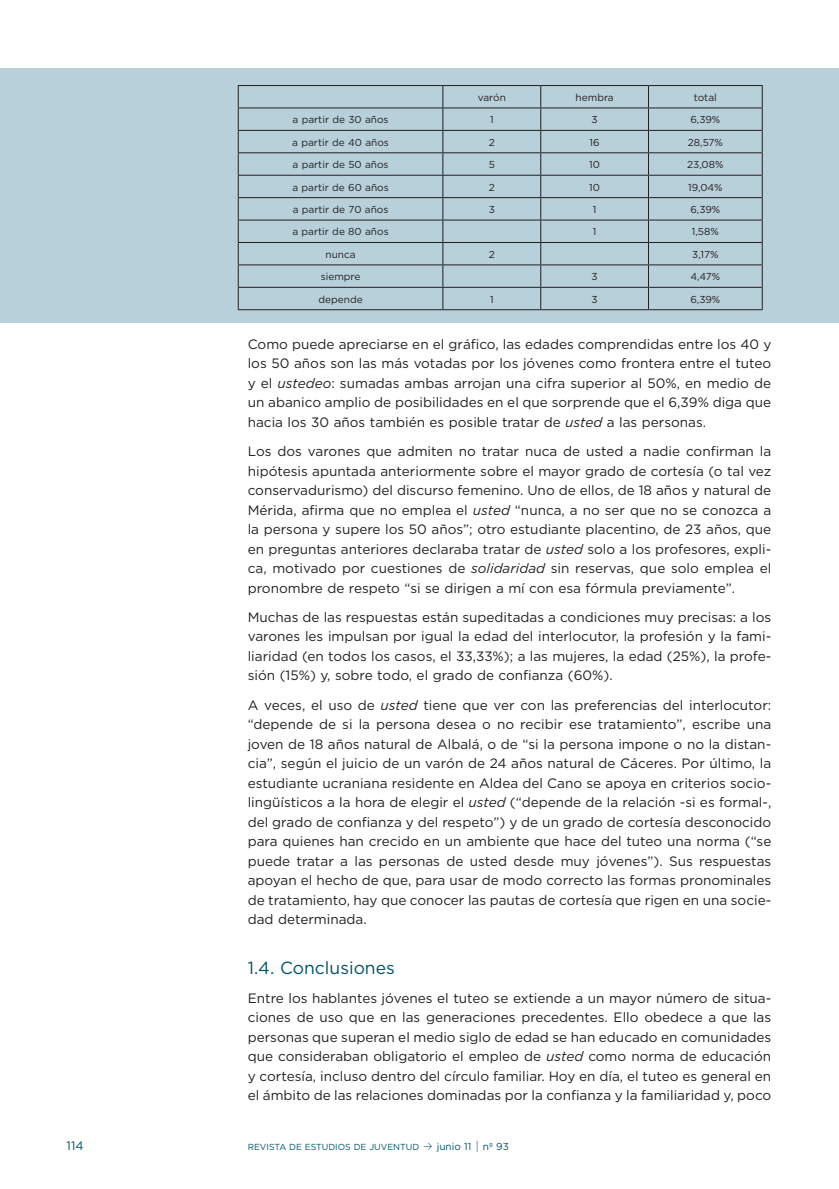
<style>
.page{position:relative;width:839px;height:1189px;background:#fff}
.page>*{position:absolute;margin:0;border:0;box-sizing:border-box;transform-origin:0 0}
._2_1{font:17.5px "Gotham";color:#005467}
.t1{font:13.65px/19.4px "Gotham";color:#231f20;text-align:justify}
.t2{font:12.25px "Gotham";color:#005467}
.Body_Text_Indent{font:10.15px "Gotham";color:#231f20}
.t3{font:8.75px "Gotham";color:#005467}
.s1{font-style:italic}
.s2{font-family:"Bryant";font-size:11.9px}
.s3{font-size:10.15px}
</style>
<div class="page">
<div style="left:0;top:68px;width:839px;height:254px;background:#b8d0da"></div>
<hr style="left:238px;top:85px;width:205px;height:1px;background:#231f20">
<hr style="left:443px;top:85px;width:98px;height:1px;background:#231f20">
<hr style="left:541px;top:85px;width:107px;height:1px;background:#231f20">
<hr style="left:648px;top:85px;width:114px;height:1px;background:#231f20">
<hr style="left:238px;top:108px;width:205px;height:1px;background:#231f20">
<hr style="left:443px;top:108px;width:98px;height:1px;background:#231f20">
<hr style="left:541px;top:108px;width:107px;height:1px;background:#231f20">
<hr style="left:648px;top:108px;width:114px;height:1px;background:#231f20">
<hr style="left:238px;top:130px;width:205px;height:1px;background:#231f20">
<hr style="left:443px;top:130px;width:98px;height:1px;background:#231f20">
<hr style="left:541px;top:130px;width:107px;height:1px;background:#231f20">
<hr style="left:648px;top:130px;width:114px;height:1px;background:#231f20">
<hr style="left:238px;top:152px;width:205px;height:1px;background:#231f20">
<hr style="left:443px;top:152px;width:98px;height:1px;background:#231f20">
<hr style="left:541px;top:152px;width:107px;height:1px;background:#231f20">
<hr style="left:648px;top:152px;width:114px;height:1px;background:#231f20">
<hr style="left:238px;top:175px;width:205px;height:1px;background:#231f20">
<hr style="left:443px;top:175px;width:98px;height:1px;background:#231f20">
<hr style="left:541px;top:175px;width:107px;height:1px;background:#231f20">
<hr style="left:648px;top:175px;width:114px;height:1px;background:#231f20">
<hr style="left:238px;top:197px;width:205px;height:1px;background:#231f20">
<hr style="left:443px;top:197px;width:98px;height:1px;background:#231f20">
<hr style="left:541px;top:197px;width:107px;height:1px;background:#231f20">
<hr style="left:648px;top:197px;width:114px;height:1px;background:#231f20">
<hr style="left:238px;top:220px;width:205px;height:1px;background:#231f20">
<hr style="left:443px;top:220px;width:98px;height:1px;background:#231f20">
<hr style="left:541px;top:220px;width:107px;height:1px;background:#231f20">
<hr style="left:648px;top:220px;width:114px;height:1px;background:#231f20">
<hr style="left:238px;top:242px;width:205px;height:1px;background:#231f20">
<hr style="left:443px;top:242px;width:98px;height:1px;background:#231f20">
<hr style="left:541px;top:242px;width:107px;height:1px;background:#231f20">
<hr style="left:648px;top:242px;width:114px;height:1px;background:#231f20">
<hr style="left:238px;top:264px;width:205px;height:1px;background:#231f20">
<hr style="left:443px;top:264px;width:98px;height:1px;background:#231f20">
<hr style="left:541px;top:264px;width:107px;height:1px;background:#231f20">
<hr style="left:648px;top:264px;width:114px;height:1px;background:#231f20">
<hr style="left:238px;top:287px;width:205px;height:1px;background:#231f20">
<svg style="left:238px;top:86px;width:1px;height:223px"></svg>
<hr style="left:443px;top:287px;width:98px;height:1px;background:#231f20">
<svg style="left:442px;top:86px;width:1px;height:223px"></svg>
<hr style="left:541px;top:287px;width:107px;height:1px;background:#231f20">
<svg style="left:540px;top:86px;width:1px;height:223px"></svg>
<hr style="left:648px;top:287px;width:114px;height:1px;background:#231f20">
<svg style="left:648px;top:86px;width:1px;height:223px"></svg>
<svg style="left:762px;top:86px;width:1px;height:223px"></svg>
<hr style="left:238px;top:309px;width:205px;height:1px;background:#231f20">
<hr style="left:443px;top:309px;width:98px;height:1px;background:#231f20">
<hr style="left:541px;top:309px;width:107px;height:1px;background:#231f20">
<hr style="left:648px;top:309px;width:114px;height:1px;background:#231f20">
<p class="Body_Text_Indent" style="left:478px;top:92px;width:30px">varón</p>
<p class="Body_Text_Indent" style="left:575px;top:92px;width:40px">hembra</p>
<p class="Body_Text_Indent" style="left:694px;top:92px;width:24px">total</p>
<p class="Body_Text_Indent" style="left:292px;top:114px;width:98px">a partir de 30 años</p>
<p class="Body_Text_Indent" style="left:490px;top:114px;width:5px">1</p>
<p class="Body_Text_Indent" style="left:591px;top:114px;width:8px">3</p>
<p class="Body_Text_Indent" style="left:690px;top:114px;width:31px">6,39%</p>
<p class="Body_Text_Indent" style="left:292px;top:137px;width:98px">a partir de 40 años</p>
<p class="Body_Text_Indent" style="left:489px;top:137px;width:8px">2</p>
<p class="Body_Text_Indent" style="left:589px;top:137px;width:12px">16</p>
<p class="Body_Text_Indent" style="left:688px;top:137px;width:37px">28,57%</p>
<p class="Body_Text_Indent" style="left:292px;top:159px;width:98px">a partir de 50 años</p>
<p class="Body_Text_Indent" style="left:489px;top:159px;width:8px">5</p>
<p class="Body_Text_Indent" style="left:589px;top:159px;width:12px">10</p>
<p class="Body_Text_Indent" style="left:687px;top:159px;width:38px">23,08%</p>
<p class="Body_Text_Indent" style="left:292px;top:181px;width:98px">a partir de 60 años</p>
<p class="Body_Text_Indent" style="left:489px;top:181px;width:8px">2</p>
<p class="Body_Text_Indent" style="left:589px;top:181px;width:12px">10</p>
<p class="Body_Text_Indent" style="left:688px;top:181px;width:36px">19,04%</p>
<p class="Body_Text_Indent" style="left:293px;top:204px;width:97px">a partir de 70 años</p>
<p class="Body_Text_Indent" style="left:489px;top:204px;width:8px">3</p>
<p class="Body_Text_Indent" style="left:593px;top:204px;width:5px">1</p>
<p class="Body_Text_Indent" style="left:690px;top:204px;width:31px">6,39%</p>
<p class="Body_Text_Indent" style="left:292px;top:226px;width:98px">a partir de 80 años</p>
<p class="Body_Text_Indent" style="left:593px;top:226px;width:5px">1</p>
<p class="Body_Text_Indent" style="left:692px;top:226px;width:28px">1,58%</p>
<p class="Body_Text_Indent" style="left:325px;top:249px;width:32px">nunca</p>
<p class="Body_Text_Indent" style="left:489px;top:249px;width:8px">2</p>
<p class="Body_Text_Indent" style="left:692px;top:249px;width:28px">3,17%</p>
<p class="Body_Text_Indent" style="left:321px;top:271px;width:41px">siempre</p>
<p class="Body_Text_Indent" style="left:591px;top:271px;width:8px">3</p>
<p class="Body_Text_Indent" style="left:690px;top:271px;width:31px">4,47%</p>
<p class="Body_Text_Indent" style="left:318px;top:293px;width:46px">depende</p>
<p class="Body_Text_Indent" style="left:490px;top:293px;width:5px">1</p>
<p class="Body_Text_Indent" style="left:591px;top:293px;width:8px">3</p>
<p class="Body_Text_Indent" style="left:690px;top:293px;width:31px">6,39%</p>
<p class="t1" style="left:248px;top:334px;width:525px">Como puede apreciarse en el gráfico, las edades comprendidas entre los 40 y los 50 años son las más votadas por los jóvenes como frontera entre el tuteo y el <span class="s1">ustedeo</span>: sumadas ambas arrojan una cifra superior al 50%, en medio de un abanico amplio de posibilidades en el que sorprende que el 6,39% diga que hacia los 30 años también es posible tratar de <span class="s1">usted</span> a las personas.</p>
<p class="t1" style="left:248px;top:441px;width:525px">Los dos varones que admiten no tratar nuca de usted a nadie confirman la hipótesis apuntada anteriormente sobre el mayor grado de cortesía (o tal vez conservadurismo) del discurso femenino. Uno de ellos, de 18 años y natural de Mérida, afirma que no emplea el <span class="s1">usted</span> “nunca, a no ser que no se conozca a la persona y supere los 50 años”; otro estudiante placentino, de 23 años, que en preguntas anteriores declaraba tratar de <span class="s1">usted</span> solo a los profesores, expli&shy;ca, motivado por cuestiones de <span class="s1">solidaridad</span> sin reservas, que solo emplea el pronombre de respeto “si se dirigen a mí con esa fórmula previamente”.</p>
<p class="t1" style="left:248px;top:607px;width:525px">Muchas de las respuestas están supeditadas a condiciones muy precisas: a los varones les impulsan por igual la edad del interlocutor, la profesión y la fami&shy;liaridad (en todos los casos, el 33,33%); a las mujeres, la edad (25%), la profe&shy;sión (15%) y, sobre todo, el grado de confianza (60%).</p>
<p class="t1" style="left:248px;top:695px;width:525px">A veces, el uso de <span class="s1">usted</span> tiene que ver con las preferencias del interlocutor: “depende de si la persona desea o no recibir ese tratamiento”, escribe una joven de 18 años natural de Albalá, o de “si la persona impone o no la distan&shy;cia”, según el juicio de un varón de 24 años natural de Cáceres. Por último, la estudiante ucraniana residente en Aldea del Cano se apoya en criterios socio&shy;lingüísticos a la hora de elegir el <span class="s1">usted</span> (“depende de la relación -si es formal-, del grado de confianza y del respeto”) y de un grado de cortesía desconocido para quienes han crecido en un ambiente que hace del tuteo una norma (“se puede tratar a las personas de usted desde muy jóvenes”). Sus respuestas apoyan el hecho de que, para usar de modo correcto las formas pronominales de tratamiento, hay que conocer las pautas de cortesía que rigen en una socie&shy;dad determinada.</p>
<p class="_2_1" style="left:248px;top:957px;width:149px">1.4. Conclusiones</p>
<p class="t1" style="left:248px;top:988px;width:525px">Entre los hablantes jóvenes el tuteo se extiende a un mayor número de situa&shy;ciones de uso que en las generaciones precedentes. Ello obedece a que las personas que superan el medio siglo de edad se han educado en comunidades que consideraban obligatorio el empleo de <span class="s1">usted</span> como norma de educación y cortesía, incluso dentro del círculo familiar. Hoy en día, el tuteo es general en el ámbito de las relaciones dominadas por la confianza y la familiaridad y, poco</p>
<p class="t2" style="left:67px;top:1139px;width:18px">114</p>
<p class="t3" style="left:248px;top:1141px;width:263px">REVISTA DE ESTUDIOS DE JUVENTUD <span class="s2">≥</span> <span class="s3">junio 11</span> <span class="s2">|</span> <span class="s3">nº 93</span></p>
</div>
